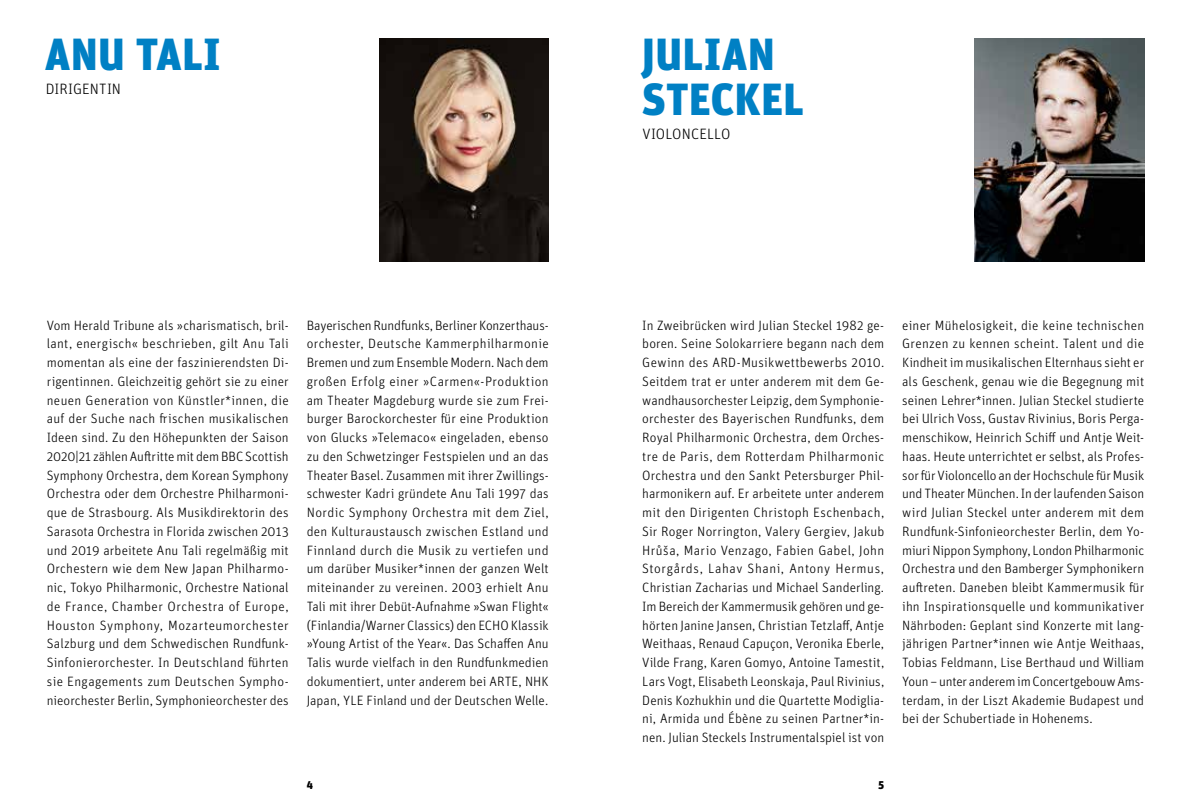
<style>
.page{position:relative;width:1191px;height:808px;background:#fff}
.page>*{position:absolute;margin:0;border:0;box-sizing:border-box;transform-origin:0 0}
.t1{font:900 45px/45px "Unit Pro";color:#0080c4}
.t2{font:300 15px "Unit Pro";letter-spacing:.005em;color:#000}
.t3{font:300 13.5px/18.8px "Unit Pro";letter-spacing:.005em;color:#000;text-align:justify}
.t4{font:900 11.25px "Unit Pro";color:#000}
</style>
<div class="page">
<img style="left:379px;top:38px;width:170px;height:224px">
<img style="left:974px;top:38px;width:170px;height:224px">
<h1 class="t1" style="left:45px;top:29px;width:177px">ANU TALI</h1>
<p class="t2" style="left:46px;top:79px;width:77px">DIRIGENTIN</p>
<p class="t3" style="left:47px;top:315px;width:243px">Vom Herald Tribune als »charismatisch, bril&shy;lant, energisch« beschrieben, gilt Anu Tali momentan als eine der faszinierendsten Di&shy;rigentinnen. Gleichzeitig gehört sie zu einer neuen Generation von Künstler*innen, die auf der Suche nach frischen musikalischen Ideen sind. Zu den Höhepunkten der Saison 2020|21 zählen Auftritte mit dem BBC Scottish Symphony Orchestra, dem Korean Symphony Orchestra oder dem Orchestre Philharmoni&shy;que de Strasbourg. Als Musikdirektorin des Sarasota Orchestra in Florida zwischen 2013 und 2019 arbeitete Anu Tali regelmäßig mit Orchestern wie dem New Japan Philharmo&shy;nic, Tokyo Philharmonic, Orchestre National de France, Chamber Orchestra of Europe, Houston Symphony, Mozarteumorchester Salzburg und dem Schwedischen Rundfunk-Sinfonierorchester. In Deutschland führten sie Engagements zum Deutschen Sympho&shy;nieorchester Berlin, Symphonieorchester des</p>
<p class="t3" style="left:307px;top:315px;width:243px">Bayerischen Rundfunks, Berliner Konzerthaus&shy;orchester, Deutsche Kammerphilharmonie Bremen und zum Ensemble Modern. Nach dem großen Erfolg einer »Carmen«-Produktion am Theater Magdeburg wurde sie zum Frei&shy;burger Barockorchester für eine Produktion von Glucks »Telemaco« eingeladen, ebenso zu den Schwetzinger Festspielen und an das Theater Basel. Zusammen mit ihrer Zwillings&shy;schwester Kadri gründete Anu Tali 1997 das Nordic Symphony Orchestra mit dem Ziel, den Kulturaustausch zwischen Estland und Finnland durch die Musik zu vertiefen und um darüber Musiker*innen der ganzen Welt miteinander zu vereinen. 2003 erhielt Anu Tali mit ihrer Debüt-Aufnahme »Swan Flight« (Finlandia/Warner Classics) den ECHO Klassik »Young Artist of the Year«. Das Schaffen Anu Talis wurde vielfach in den Rundfunkmedien dokumentiert, unter anderem bei ARTE, NHK Japan, YLE Finland und der Deutschen Welle.</p>
<h1 class="t1" style="left:641px;top:29px;width:164px">JULIAN<br>STECKEL</h1>
<p class="t2" style="left:642px;top:125px;width:89px">VIOLONCELLO</p>
<p class="t3" style="left:642px;top:315px;width:243px">In Zweibrücken wird Julian Steckel 1982 ge&shy;boren. Seine Solokarriere begann nach dem Gewinn des ARD-Musikwettbewerbs 2010.<br>Seitdem trat er unter anderem mit dem Ge&shy;wandhausorchester Leipzig, dem Symphonie&shy;orchester des Bayerischen Rundfunks, dem Royal Philharmonic Orchestra, dem Orches&shy;tre de Paris, dem Rotterdam Philharmonic Orchestra und den Sankt Petersburger Phil&shy;harmonikern auf. Er arbeitete unter anderem mit den Dirigenten Christoph Eschenbach, Sir Roger Norrington, Valery Gergiev, Jakub Hrůša, Mario Venzago, Fabien Gabel, John Storgårds, Lahav Shani, Antony Hermus, Christian Zacharias und Michael Sanderling.<br>Im Bereich der Kammermusik gehören und ge&shy;hörten Janine Jansen, Christian Tetzlaff, Antje Weithaas, Renaud Capuçon, Veronika Eberle, Vilde Frang, Karen Gomyo, Antoine Tamestit, Lars Vogt, Elisabeth Leonskaja, Paul Rivinius, Denis Kozhukhin und die Quartette Modiglia&shy;ni, Armida und Ébène zu seinen Partner*in&shy;nen. Julian Steckels Instrumentalspiel ist von</p>
<p class="t3" style="left:902px;top:315px;width:243px">einer Mühelosigkeit, die keine technischen Grenzen zu kennen scheint. Talent und die Kindheit im musikalischen Elternhaus sieht er als Geschenk, genau wie die Begegnung mit seinen Lehrer*innen. Julian Steckel studierte bei Ulrich Voss, Gustav Rivinius, Boris Perga&shy;menschikow, Heinrich Schiff und Antje Weit&shy;haas. Heute unterrichtet er selbst, als Profes&shy;sor für Violoncello an der Hochschule für Musik und Theater München. In der laufenden Saison wird Julian Steckel unter anderem mit dem Rundfunk-Sinfonieorchester Berlin, dem Yo&shy;miuri Nippon Symphony, London Philharmonic Orchestra und den Bamberger Symphonikern auftreten. Daneben bleibt Kammermusik für ihn Inspirationsquelle und kommunikativer Nährboden: Geplant sind Konzerte mit lang&shy;jährigen Partner*innen wie Antje Weithaas, Tobias Feldmann, Lise Berthaud und William Youn – unter anderem im Concertgebouw Ams&shy;terdam, in der Liszt Akademie Budapest und bei der Schubertiade in Hohenems.</p>
<p class="t4" style="left:307px;top:777px;width:8px">4</p>
<p class="t4" style="left:878px;top:777px;width:8px">5</p>
</div>
